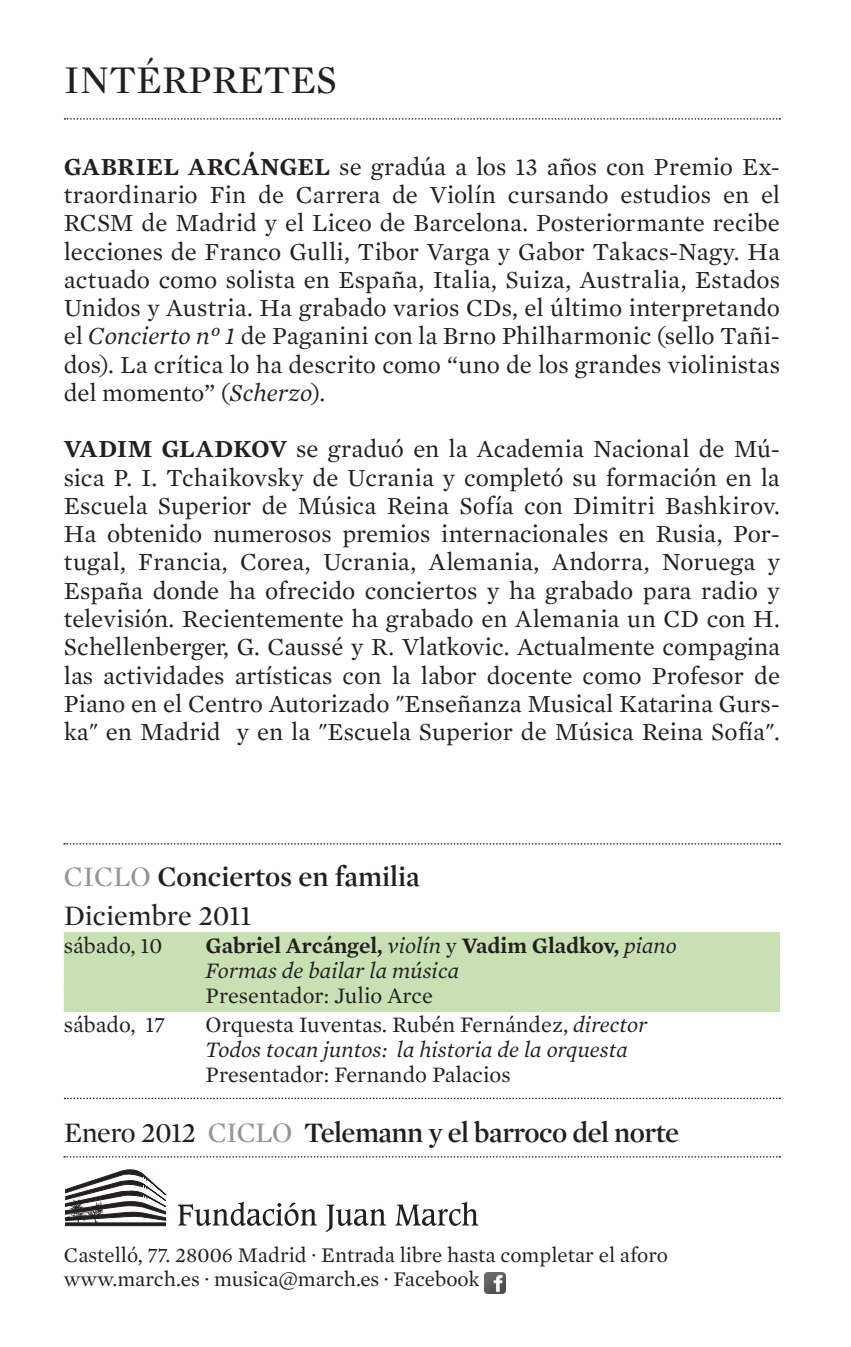
<style>
.page{position:relative;width:851px;height:1347px;background:#fff}
.page>*{position:absolute;margin:0;border:0;box-sizing:border-box;transform-origin:0 0}
._0_Encabezados{font:40px "Mercury Display";color:#231f20}
._5_Listado_ciclos_ti{font:600 28.75px "Mercury Display";letter-spacing:-.02em;color:#231f20}
._5_Listado_ciclos{font:600 28.75px "Mercury Display";color:#231f20}
._5_Listado_ciclos-2{font:28.75px "Mercury Display";color:#231f20}
.Normal__Web{font:25px/28.2px "Mercury Text G1";color:#231f20;text-align:justify}
._5_Listado_ciclos-3{font:22.5px "Mercury Text G1";color:#231f20}
._5_Listado_ciclos_de{font:600 22.5px "Mercury Text G1";color:#231f20}
._5_Listado_ciclos-4{font:italic 22.5px "Mercury Text G1";color:#231f20}
._5_Listado_ciclos_de-2{font:22.5px "Mercury Text G1";color:#231f20}
._5_Listado_ciclos_de-3{font:italic 22.5px "Mercury Text G1";color:#231f20}
.t1{font:21.25px "Mercury Text G1";color:#231f20}
.s1{font-weight:600}
.s2{font-style:italic}
.s3{font-weight:400;color:#939598}
.s4{font-weight:400;font-style:italic}
.s5{font-weight:400}
</style>
<div class="page">
<svg style="left:64px;top:1156px;width:716px;height:1px"></svg>
<div style="left:64px;top:932px;width:716px;height:30px;background:#c8e0b4"></div>
<div style="left:64px;top:957px;width:716px;height:30px;background:#c8e0b4"></div>
<div style="left:64px;top:982px;width:716px;height:30px;background:#c8e0b4"></div>
<svg style="left:65px;top:1097px;width:715px;height:2px"></svg>
<svg style="left:64px;top:843px;width:716px;height:1px"></svg>
<svg style="left:65px;top:1169px;width:101px;height:56px"></svg>
<img style="left:64px;top:1194px;width:43px;height:33px">
<svg style="left:178px;top:1201px;width:139px;height:24px"></svg>
<svg style="left:326px;top:1204px;width:60px;height:27px"></svg>
<svg style="left:395px;top:1201px;width:83px;height:24px"></svg>
<img style="left:484px;top:1272px;width:21px;height:21px">
<svg style="left:65px;top:118px;width:715px;height:2px"></svg>
<p class="_0_Encabezados" style="left:64px;top:55px;width:275px">INTÉRPRETES</p>
<p class="Normal__Web" style="left:64px;top:152px;width:717px"><span class="s1">GABRIEL ARCÁNGEL</span> se gradúa a los 13 años con Premio Ex&shy;traordinario Fin de Carrera de Violín cursando estudios en el RCSM de Madrid y el Liceo de Barcelona. Posteriormante recibe lecciones de Franco Gulli, Tibor Varga y Gabor Takacs-Nagy. Ha actuado como solista en España, Italia, Suiza, Australia, Estados Unidos y Austria. Ha grabado varios CDs, el último interpretando el <span class="s2">Concierto nº 1</span> de Paganini con la Brno Philharmonic (sello Tañi&shy;dos). La crítica lo ha descrito como “uno de los grandes violinistas del momento” (<span class="s2">Scherzo</span>).</p>
<p class="Normal__Web" style="left:64px;top:434px;width:717px"><span class="s1">VADIM GLADKOV</span> se graduó en la Academia Nacional de Mú&shy;sica P. I. Tchaikovsky de Ucrania y completó su formación en la Escuela Superior de Música Reina Sofía con Dimitri Bashkirov.<br>Ha obtenido numerosos premios internacionales en Rusia, Por&shy;tugal, Francia, Corea, Ucrania, Alemania, Andorra, Noruega y España donde ha ofrecido conciertos y ha grabado para radio y televisión. Recientemente ha grabado en Alemania un CD con H.<br>Schellenberger, G. Caussé y R. Vlatkovic. Actualmente compagina las actividades artísticas con la labor docente como Profesor de Piano en el Centro Autorizado "Enseñanza Musical Katarina Gurs&shy;ka" en Madrid y en la "Escuela Superior de Música Reina Sofía".</p>
<p class="_5_Listado_ciclos" style="left:64px;top:858px;width:357px"><span class="s3">CICLO</span> Conciertos en familia</p>
<p class="_5_Listado_ciclos-2" style="left:64px;top:897px;width:189px">Diciembre 2011</p>
<p class="_5_Listado_ciclos_de-2" style="left:64px;top:931px;width:100px">sábado, 10</p>
<p class="_5_Listado_ciclos_de" style="left:206px;top:931px;width:472px">Gabriel Arcángel, <span class="s4">violín</span> <span class="s5">y</span> Vadim Gladkov, <span class="s4">piano</span></p>
<p class="_5_Listado_ciclos_de-3" style="left:206px;top:956px;width:255px">Formas de bailar la música</p>
<p class="_5_Listado_ciclos_de-2" style="left:206px;top:981px;width:229px">Presentador: Julio Arce</p>
<p class="_5_Listado_ciclos-3" style="left:64px;top:1010px;width:103px">sábado, 17</p>
<p class="_5_Listado_ciclos-3" style="left:206px;top:1010px;width:443px">Orquesta Iuventas. Rubén Fernández, <span class="s2">director</span></p>
<p class="_5_Listado_ciclos-4" style="left:206px;top:1035px;width:424px">Todos tocan juntos: la historia de la orquesta</p>
<p class="_5_Listado_ciclos-3" style="left:206px;top:1060px;width:306px">Presentador: Fernando Palacios</p>
<p class="_5_Listado_ciclos_ti" style="left:64px;top:1114px;width:616px"><span class="s5">Enero 2012</span> <span class="s3">CICLO</span> Telemann y el barroco del norte</p>
<p class="t1" style="left:64px;top:1241px;width:605px">Castelló, 77. 28006 Madrid · Entrada libre hasta completar el aforo</p>
<p class="t1" style="left:64px;top:1265px;width:417px">www.march.es · musica@march.es · Facebook</p>
</div>
